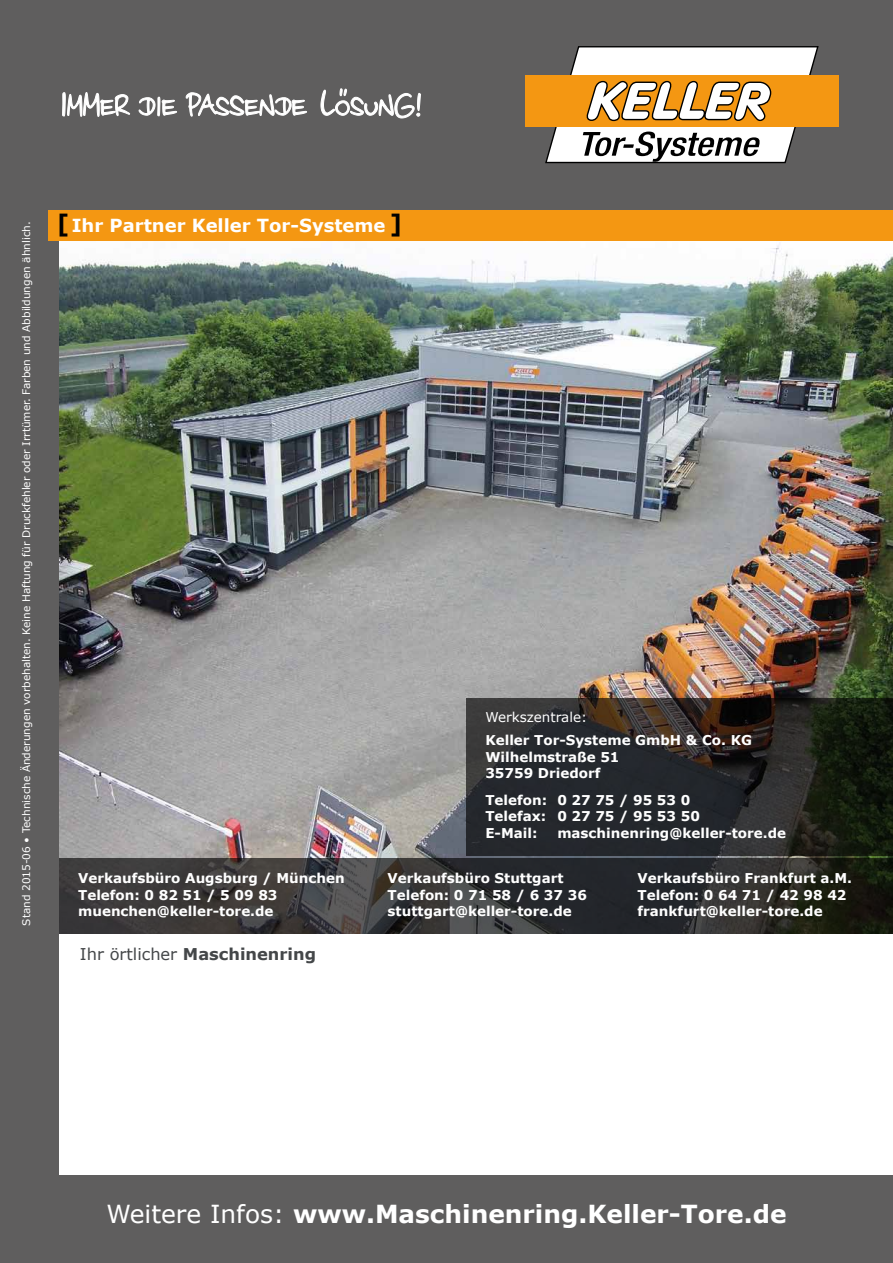
<style>
.page{position:relative;width:893px;height:1263px;background:#fff}
.page>*{position:absolute;margin:0;border:0;box-sizing:border-box;transform-origin:0 0}
.t1{font:700 24.9px "Verdana";color:#fff}
.t2{font:700 18px "Verdana";color:#fff}
.t3{font:700 16.2px "Verdana";color:#444749}
.t4{font:700 13.5px/16.5px "Verdana";color:#fff}
.t5{font:13.5px "Verdana";color:#fff}
.t6{font:10.5px "Verdana";color:#fff}
.s1{font-size:24px;color:#000}
.s2{font-weight:400}
</style>
<div class="page">
<img style="left:58px;top:241px;width:835px;height:617px">
<svg style="left:58px;top:858px;width:835px;height:76px;background:#333332"></svg>
<svg style="left:466px;top:698px;width:427px;height:157px;background:#252625"></svg>
<div style="left:0;top:0;width:893px;height:221px;background:#5f5e5e"></div>
<div style="left:525px;top:76px;width:313px;height:51px;background:#f49712"></div>
<svg style="left:544px;top:46px;width:276px;height:118px"></svg>
<div style="left:0;top:190px;width:58px;height:1073px;background:#5f5e5e"></div>
<div style="left:48px;top:210px;width:845px;height:31px;background:#f49712"></div>
<svg style="left:62px;top:88px;width:359px;height:31px"></svg>
<div style="left:0;top:1175px;width:893px;height:88px;background:#5f5e5e"></div>
<p class="t6" style="left:19px;top:926px;width:706px;rotate:-90deg">Stand 2015-06 • Technische Änderungen vorbehalten. Keine Haftung für Druckfehler oder Irrtümer. Farben und Abbildungen ähnlich.</p>
<h2 class="t2" style="left:57px;top:213px;width:347px"><span class="s1">[</span>Ihr Partner Keller Tor-Systeme <span class="s1">]</span></h2>
<p class="t5" style="left:485px;top:708px;width:103px">Werkszentrale:</p>
<p class="t4" style="left:485px;top:732px;width:268px">Keller Tor-Systeme GmbH &amp; Co. KG<br>Wilhelmstraße 51<br>35759 Driedorf</p>
<p class="t4" style="left:485px;top:792px;width:216px">Telefon: 0 27 75 / 95 53 0<br>Telefax: 0 27 75 / 95 53 50<br>E-Mail:</p>
<p class="t4" style="left:557px;top:824px;width:230px">maschinenring@keller-tore.de</p>
<p class="t4" style="left:78px;top:870px;width:268px">Verkaufsbüro Augsburg / München<br>Telefon: 0 82 51 / 5 09 83 muenchen@keller-tore.de</p>
<p class="t4" style="left:638px;top:870px;width:216px">Verkaufsbüro Frankfurt a.M.<br>Telefon: 0 64 71 / 42 98 42 frankfurt@keller-tore.de</p>
<p class="t4" style="left:388px;top:870px;width:201px">Verkaufsbüro Stuttgart<br>Telefon: 0 71 58 / 6 37 36 stuttgart@keller-tore.de</p>
<p class="t3" style="left:80px;top:942px;width:238px"><span class="s2">Ihr örtlicher</span> Maschinenring</p>
<h1 class="t1" style="left:106px;top:1197px;width:682px"><span class="s2">Weitere Infos:</span> www.Maschinenring.Keller-Tore.de</h1>
</div>
